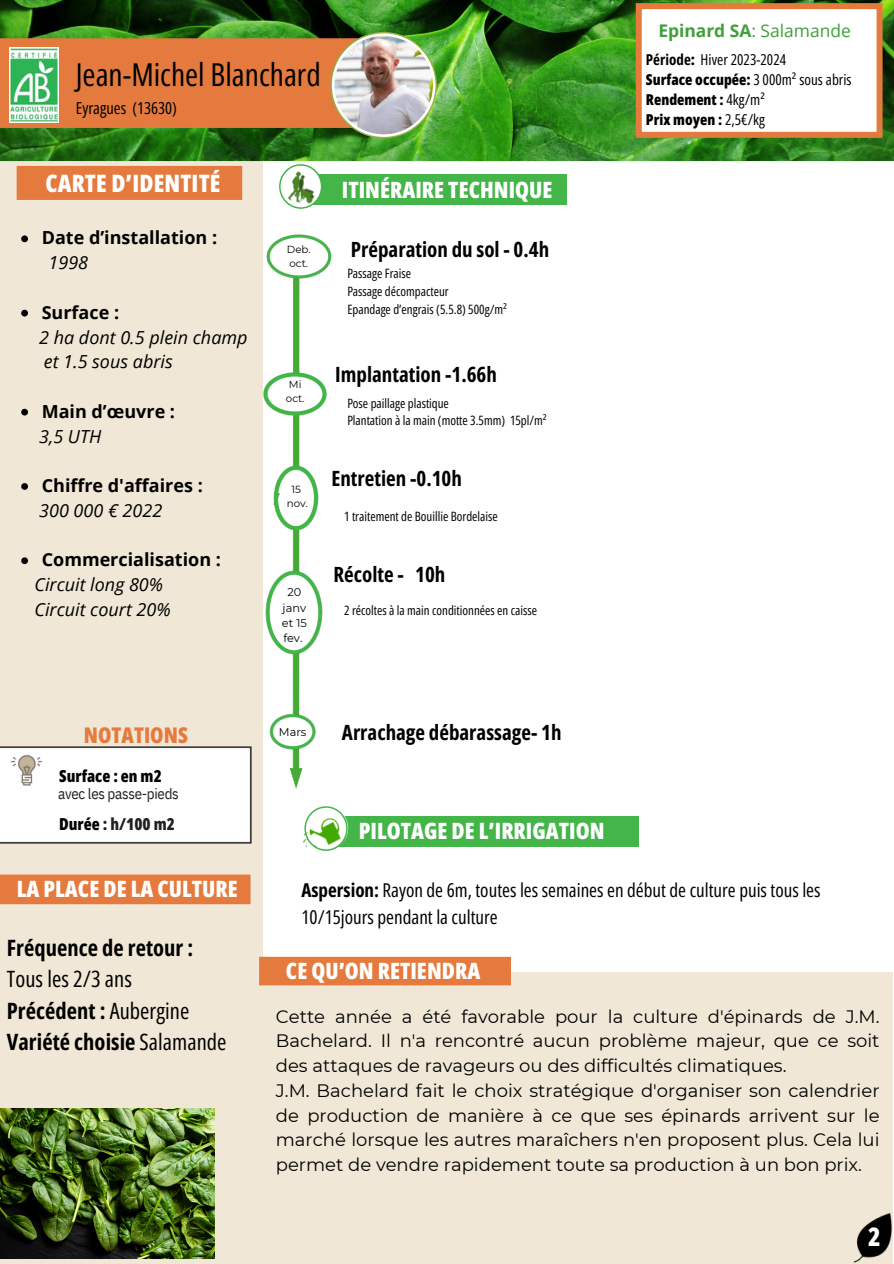
<style>
.page{position:relative;width:894px;height:1264px;background:#fff}
.page>*{position:absolute;margin:0;border:0;box-sizing:border-box;transform-origin:0 0}
.t1{font:31.5px "Open Sans Condensed";color:#000}
.t2{font:800 25.5px "Open Sans Condensed";color:#fff}
.t3{font:800 24px "Open Sans Condensed";letter-spacing:.01em;color:#fff}
.t4{font:800 22.5px "Open Sans Condensed";letter-spacing:.005em;color:#fff}
.t5{font:700 22.5px/31.5px "Open Sans Condensed";color:#000}
.t6{font:800 21.6px "Open Sans Condensed";color:#e47a3e}
.t7{font:700 21px "Open Sans Condensed";color:#000}
.t8{font:19.05px/26.5px "Open Sans Condensed";color:#000}
.t9{font:18px/24.8px "Montserrat";color:#000;text-align:justify}
.t10{font:italic 18px "Open Sans";color:#000}
.t11{font:700 18px "Open Sans";color:#000}
.t12{font:17.4px "Open Sans";color:#3f9f3b}
.t13{font:16.5px "Open Sans Condensed";color:#000}
.t14{font:800 16.5px "Open Sans Condensed";color:#231f20}
.t15{font:800 16.5px "Open Sans Condensed";color:#000}
.t16{font:700 16.5px "Open Sans Condensed";color:#43b549}
.t17{font:800 15px/20.2px "Open Sans Condensed";color:#000}
.t18{font:15px "Open Sans Condensed";color:#000}
.t19{font:14.85px "IBM Plex Sans Cond";letter-spacing:-.02em;color:#231f20}
.t20{font:12.9px "Open Sans Condensed";color:#000}
.t21{font:11.25px/15.3px "Montserrat";color:#000;text-align:center}
.t22{font:10.2px/14px "Montserrat";color:#000}
.s1{color:#000}
.s2{font-weight:700}
.s3{font-weight:800}
.s4{font-weight:400}
</style>
<div class="page">
<div style="left:0;top:154px;width:262px;height:1109px;background:#f0e7d6"></div>
<svg style="left:289px;top:286px;width:13px;height:502px"></svg>
<div style="left:256px;top:971px;width:637px;height:292px;background:#f0e7d6"></div>
<div style="left:17px;top:166px;width:225px;height:34px;background:#e47a3e"></div>
<img style="left:0;top:0;width:893px;height:160px">
<div style="left:0;top:38px;width:358px;height:90px;background:#e47a3e"></div>
<img style="left:0;top:746px;width:252px;height:98px">
<div style="left:259px;top:956px;width:252px;height:29px;background:#e47a3e"></div>
<svg style="left:635px;top:3px;width:247px;height:135px"></svg>
<img style="left:853px;top:1213px;width:39px;height:50px">
<div style="left:0;top:874px;width:250px;height:30px;background:#e47a3e"></div>
<div style="left:288px;top:175px;width:278px;height:29px;background:#43b549"></div>
<img style="left:262px;top:362px;width:65px;height:63px">
<img style="left:269px;top:706px;width:47px;height:50px">
<svg style="left:279px;top:164px;width:43px;height:45px"></svg>
<img style="left:9px;top:47px;width:50px;height:76px">
<img style="left:262px;top:562px;width:61px;height:101px">
<img style="left:273px;top:455px;width:46px;height:85px">
<img style="left:262px;top:227px;width:70px;height:59px">
<div style="left:315px;top:816px;width:323px;height:30px;background:#43b549"></div>
<img style="left:303px;top:840px;width:29px;height:11px">
<svg style="left:304px;top:806px;width:43px;height:44px"></svg>
<svg style="left:330px;top:32px;width:107px;height:106px"></svg>
<svg style="left:332px;top:33px;width:103px;height:104px"></svg>
<img style="left:334px;top:36px;width:98px;height:98px;border-radius:50%">
<img style="left:0;top:1108px;width:214px;height:150px">
<svg style="left:21px;top:235px;width:7px;height:7px"></svg>
<svg style="left:21px;top:310px;width:7px;height:6px"></svg>
<svg style="left:21px;top:409px;width:7px;height:6px"></svg>
<svg style="left:21px;top:483px;width:7px;height:7px"></svg>
<svg style="left:21px;top:557px;width:7px;height:7px"></svg>
<p class="t1" style="left:76px;top:52px;width:246px">Jean-Michel Blanchard</p>
<p class="t13" style="left:76px;top:96px;width:103px">Eyragues (13630)</p>
<p class="t3" style="left:45px;top:167px;width:176px">CARTE D’IDENTITÉ</p>
<p class="t11" style="left:42px;top:225px;width:177px">Date d’installation :</p>
<p class="t10" style="left:48px;top:250px;width:41px">1998</p>
<h2 class="t11" style="left:42px;top:299px;width:79px">Surface :</h2>
<p class="t10" style="left:39px;top:324px;width:210px">2 ha dont 0.5 plein champ</p>
<p class="t10" style="left:44px;top:349px;width:130px">et 1.5 sous abris</p>
<h4 class="t11" style="left:42px;top:398px;width:135px">Main d’œuvre :</h4>
<p class="t10" style="left:39px;top:423px;width:64px">3,5 UTH</p>
<p class="t11" style="left:42px;top:473px;width:162px">Chiffre d'affaires :</p>
<p class="t10" style="left:39px;top:497px;width:124px">300 000 € 2022</p>
<p class="t11" style="left:42px;top:547px;width:181px">Commercialisation :</p>
<p class="t10" style="left:34px;top:572px;width:130px">Circuit long 80%</p>
<h4 class="t10" style="left:34px;top:596px;width:137px">Circuit court 20%</h4>
<p class="t22" style="left:287px;top:242px;width:25px">Deb. oct.</p>
<h4 class="t22" style="left:286px;top:377px;width:20px">Mi oct.</h4>
<h4 class="t22" style="left:291px;top:482px;width:11px">15</h4>
<p class="t22" style="left:287px;top:496px;width:23px">nov.</p>
<h2 class="t16" style="left:273px;top:487px;width:8px">/</h2>
<h2 class="t21" style="left:282px;top:584px;width:25px">20 janv</h2>
<h2 class="t21" style="left:282px;top:615px;width:26px;text-align:left">et 15 fev.</h2>
<p class="t4" style="left:342px;top:173px;width:212px">ITINÉRAIRE TECHNIQUE</p>
<p class="t7" style="left:351px;top:235px;width:200px">Préparation du sol - 0.4h</p>
<p class="t20" style="left:347px;top:264px;width:65px">Passage Fraise</p>
<p class="t20" style="left:347px;top:282px;width:103px">Passage décompacteur</p>
<p class="t20" style="left:347px;top:300px;width:161px">Epandage d’engrais (5.5.8) 500g/m²</p>
<p class="t7" style="left:335px;top:360px;width:163px">Implantation -1.66h</p>
<p class="t20" style="left:347px;top:394px;width:103px">Pose paillage plastique</p>
<p class="t20" style="left:347px;top:412px;width:201px">Plantation à la main (motte 3.5mm) 15pl/m²</p>
<p class="t7" style="left:331px;top:463px;width:132px">Entretien -0.10h</p>
<p class="t20" style="left:344px;top:507px;width:155px">1 traitement de Bouillie Bordelaise</p>
<h3 class="t7" style="left:333px;top:560px;width:113px">Récolte - 10h</h3>
<h5 class="t20" style="left:344px;top:601px;width:194px">2 récoltes à la main conditionnées en caisse</h5>
<p class="t6" style="left:84px;top:720px;width:105px">NOTATIONS</p>
<p class="t15" style="left:59px;top:764px;width:104px">Surface : en m2</p>
<p class="t14" style="left:59px;top:812px;width:117px"><span class="s1">Durée</span> : h/100 m2</p>
<p class="t19" style="left:58px;top:783px;width:122px">avec les passe-pieds</p>
<p class="t21" style="left:279px;top:724px;width:29px">Mars</p>
<p class="t7" style="left:342px;top:717px;width:221px">Arrachage débarassage- 1h</p>
<p class="t4" style="left:359px;top:815px;width:247px">PILOTAGE DE L’IRRIGATION</p>
<h4 class="t12" style="left:658px;top:18px;width:194px"><span class="s2">Epinard SA</span>: Salamande</h4>
<p class="t18" style="left:645px;top:49px;width:142px"><span class="s2">Période</span><span class="s3">:</span> Hiver 2023-2024</p>
<p class="t17" style="left:645px;top:69px;width:207px">Surface occupée: <span class="s4">3 000m² sous abris<br></span>Rendement : <span class="s4">4kg/m²</span></p>
<p class="t17" style="left:645px;top:109px;width:120px">Prix moyen : <span class="s4">2,5€/kg</span></p>
<p class="t4" style="left:17px;top:873px;width:222px">LA PLACE DE LA CULTURE</p>
<p class="t5" style="left:7px;top:931px;width:221px">Fréquence de retour :<br><span class="s4">Tous les 2/3 ans<br></span>Précédent : <span class="s4">Aubergine<br></span>Variété choisie <span class="s4">Salamande</span></p>
<h2 class="t8" style="left:301px;top:876px;width:520px"><span class="s2">Aspersion:</span> Rayon de 6m, toutes les semaines en début de culture puis tous les<br>10/15jours pendant la culture</h2>
<p class="t4" style="left:286px;top:955px;width:196px">CE QU’ON RETIENDRA</p>
<p class="t9" style="left:276px;top:1003px;width:605px">Cette année a été favorable pour la culture d'épinards de J.M.<br>Bachelard. Il n'a rencontré aucun problème majeur, que ce soit des attaques de ravageurs ou des difficultés climatiques.</p>
<p class="t9" style="left:276px;top:1078px;width:605px">J.M. Bachelard fait le choix stratégique d'organiser son calendrier de production de manière à ce que ses épinards arrivent sur le marché lorsque les autres maraîchers n'en proposent plus. Cela lui permet de vendre rapidement toute sa production à un bon prix.</p>
<h6 class="t2" style="left:867px;top:1218px;width:14px">2</h6>
</div>
